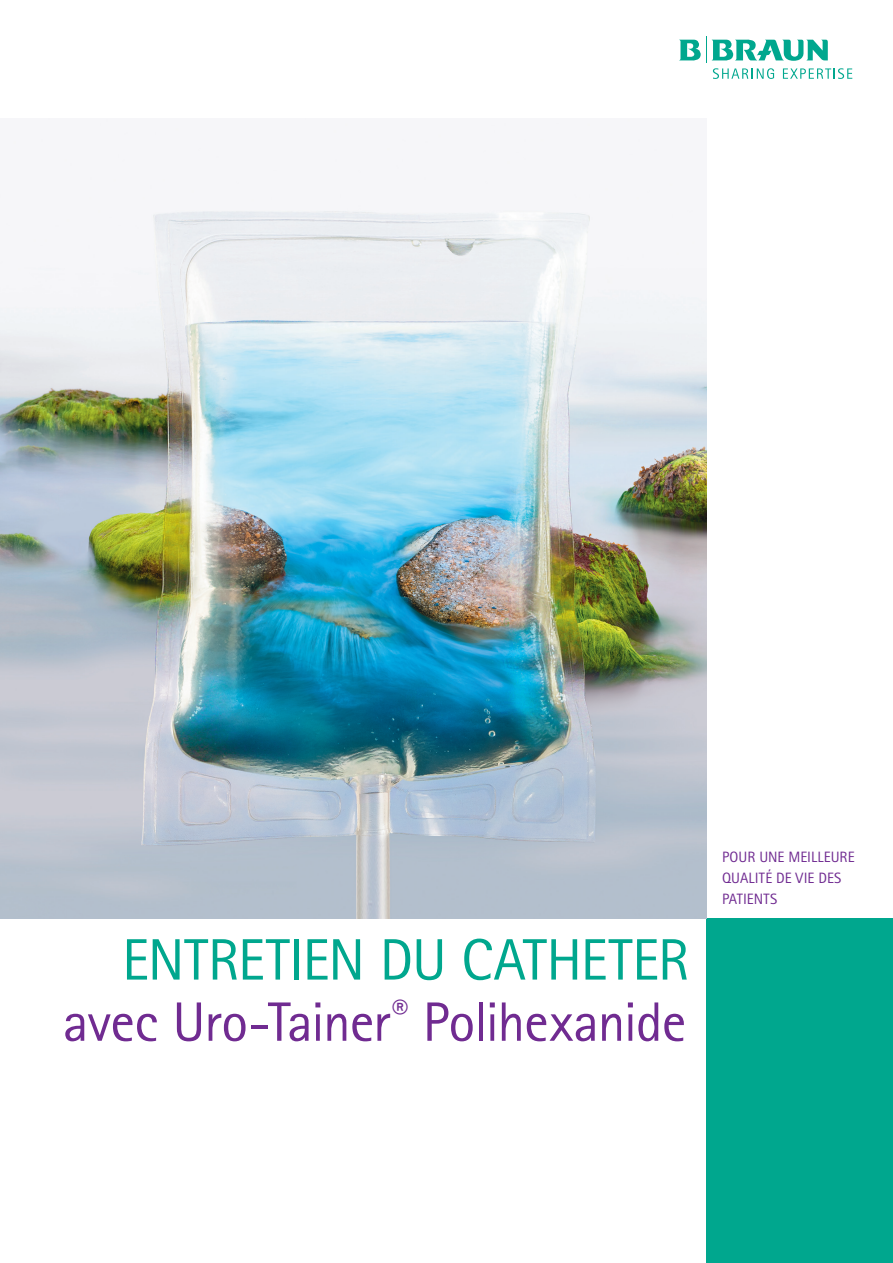
<style>
.page{position:relative;width:893px;height:1263px;background:#fff}
.page>*{position:absolute;margin:0;border:0;box-sizing:border-box;transform-origin:0 0}
.t1{font:58.5px "Rotis Sans Serif Pro";letter-spacing:-.015em;color:#00a78e}
.t2{font:55.5px "Rotis Sans Serif Pro";letter-spacing:-.02em;color:#702b91}
.t3{font:15px/21px "Rotis Sans Serif Pro";color:#702b91}
</style>
<div class="page">
<svg style="left:679px;top:37px;width:173px;height:42px"></svg>
<div style="left:706px;top:918px;width:187px;height:345px;background:#00a78e"></div>
<img style="left:0;top:210px;width:706px;height:708px">
<h1 class="t1" style="left:122px;top:925px;width:569px">ENTRETIEN DU CATHETER</h1>
<h2 class="t2" style="left:63px;top:989px;width:625px">avec Uro-Tainer<sup>®</sup> Polihexanide</h2>
<p class="t3" style="left:722px;top:847px;width:134px">POUR UNE MEILLEURE<br>QUALITÉ DE VIE DES<br>PATIENTS</p>
</div>
